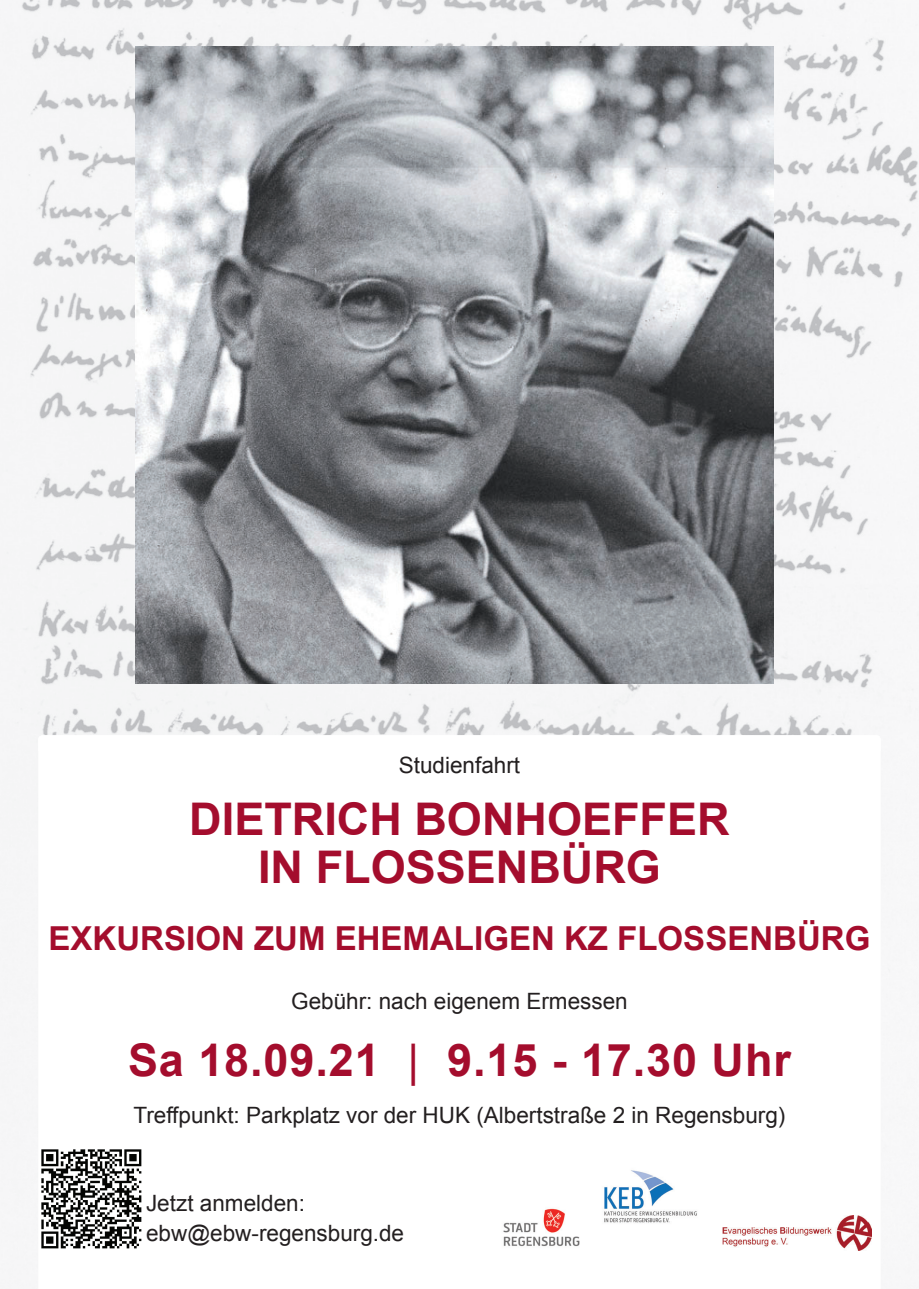
<style>
.page{position:relative;width:919px;height:1289px;background:#fff}
.page>*{position:absolute;margin:0;border:0;box-sizing:border-box;transform-origin:0 0}
.t1{font:700 45px/48px "Arial";color:#a40d2d;text-align:center}
.t2{font:700 45px "Arial";letter-spacing:.02em;color:#a40d2d}
.t3{font:700 33px "Arial";color:#a40d2d}
.t4{font:22.5px/30px "Arial";color:#231f20}
.s1{font-weight:400}
</style>
<div class="page">
<img style="left:0;top:0;width:918px;height:751px">
<svg style="left:38px;top:735px;width:842px;height:516px"></svg>
<img style="left:593px;top:1162px;width:107px;height:66px">
<img style="left:722px;top:1215px;width:149px;height:34px">
<img style="left:40px;top:1146px;width:103px;height:104px">
<img style="left:135px;top:47px;width:638px;height:637px">
<img style="left:490px;top:1201px;width:103px;height:50px">
<p class="t4" style="left:399px;top:750px;width:123px">Studienfahrt</p>
<h1 class="t1" style="left:189px;top:796px;width:541px">DIETRICH BONHOEFFER<br>IN FLOSSENBÜRG</h1>
<h2 class="t3" style="left:49px;top:916px;width:823px">EXKURSION ZUM EHEMALIGEN KZ FLOSSENBÜRG</h2>
<p class="t4" style="left:291px;top:986px;width:338px">Gebühr: nach eigenem Ermessen</p>
<h1 class="t2" style="left:128px;top:1030px;width:664px">Sa 18.09.21 <span class="s1">|</span> 9.15 - 17.30 Uhr</h1>
<p class="t4" style="left:133px;top:1100px;width:653px">Treffpunkt: Parkplatz vor der HUK (Albertstraße 2 in Regensburg)</p>
<p class="t4" style="left:146px;top:1188px;width:259px">Jetzt anmelden: ebw@ebw-regensburg.de</p>
</div>
